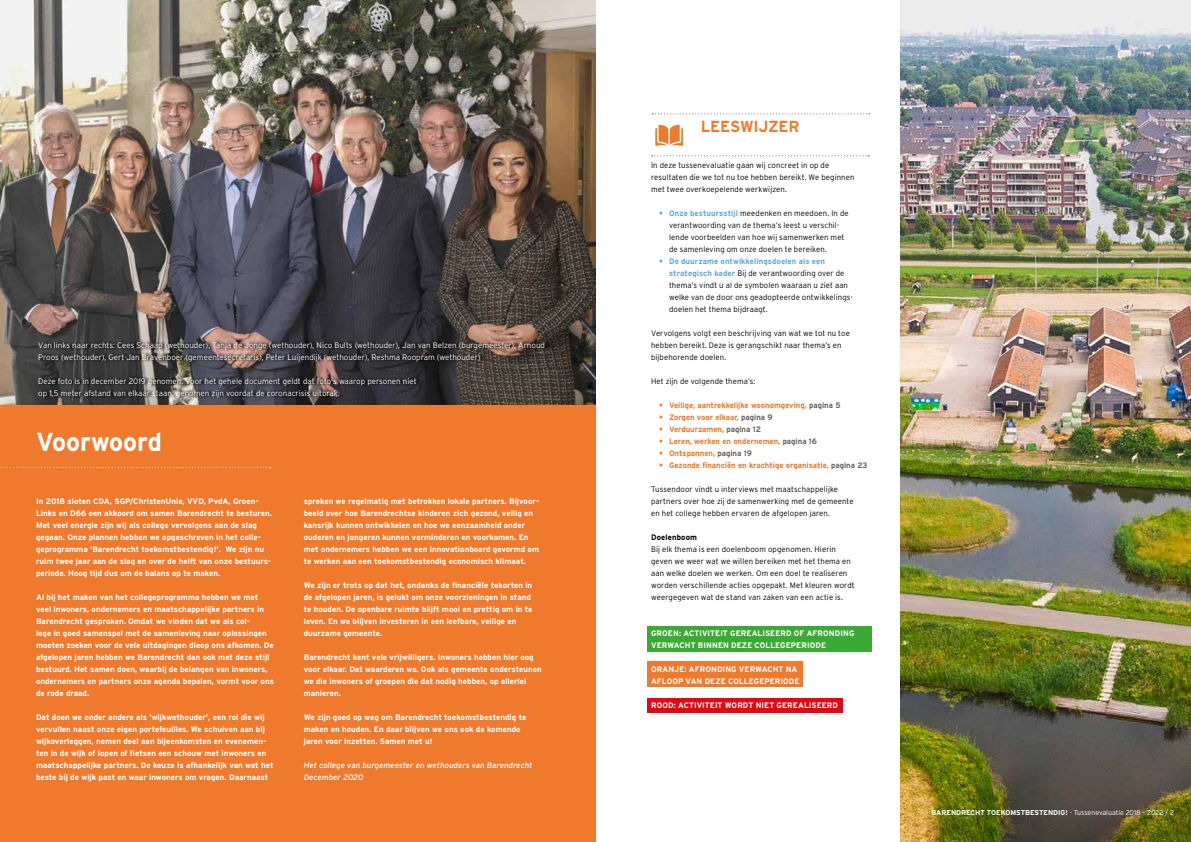
<style>
.page{position:relative;width:1191px;height:842px;background:#fff}
.page>*{position:absolute;margin:0;border:0;box-sizing:border-box;transform-origin:0 0}
.t1{font:700 26px "Interstate";color:#fff}
.t2{font:700 16px "Interstate";letter-spacing:-.015em;color:#ef7a2d}
.t3{font:700 8px/12px "Interstate";color:#fff}
.t4{font:300 8px/12px "Interstate";letter-spacing:.015em;color:#000}
.t5{font:300 8px/12px "Interstate";color:#fff}
.t6{font:700 8px "Interstate";color:#ef7a2d}
.t7{font:italic 8px/12px "Interstate";color:#fff}
.t8{font:700 8px "Interstate";letter-spacing:.015em;color:#000}
.t9{font:700 7px "Interstate";color:#fff}
.s1{font-weight:700;color:#64a8d3}
.s2{color:#686563}
.s3{font-weight:300}
</style>
<div class="page">
<img style="left:0;top:0;width:595px;height:405px">
<div style="left:0;top:405px;width:595px;height:437px;background:#ef7a2d"></div>
<svg style="left:0;top:467px;width:270px;height:1px"></svg>
<svg style="left:655px;top:125px;width:28px;height:21px"></svg>
<div style="left:650px;top:154px;width:223px;height:7px;background:#000;opacity:.4"></div>
<svg style="left:651px;top:155px;width:218px;height:1px"></svg>
<div style="left:651px;top:113px;width:223px;height:6px;background:#000;opacity:.4"></div>
<svg style="left:652px;top:113px;width:218px;height:1px"></svg>
<img style="left:900px;top:0;width:291px;height:842px">
<div style="left:647px;top:626px;width:225px;height:26px;background:#3aaa35"></div>
<div style="left:647px;top:661px;width:155px;height:26px;background:#ef7a2d"></div>
<div style="left:647px;top:698px;width:196px;height:14px;background:#e30613"></div>
<div style="left:39px;top:376px;width:383px;height:24px;background:#000;opacity:.75"></div>
<div style="left:39px;top:339px;width:511px;height:25px;background:#000;opacity:.75"></div>
<p class="t5" style="left:38px;top:339px;width:508px">Van links naar rechts: Cees Schaap (wethouder), Tanja de Jonge (wethouder), Nico Bults (wethouder), Jan van Belzen (burgemeester), Arnoud<br>Proos (wethouder), Gert-Jan Bravenboer (gemeentesecretaris), Peter Luijendijk (wethouder), Reshma Roopram (wethouder)</p>
<p class="t5" style="left:38px;top:375px;width:380px">Deze foto is in december 2019 genomen. Voor het gehele document geldt dat foto's waarop personen niet op 1,5 meter afstand van elkaar staan, genomen zijn voordat de coronacrisis uitbrak.</p>
<h1 class="t1" style="left:36px;top:428px;width:127px">Voorwoord</h1>
<p class="t3" style="left:36px;top:495px;width:237px">In 2018 sloten CDA, SGP/ChristenUnie, VVD, PvdA, Groen-Links en D66 een akkoord om samen Barendrecht te besturen.<br>Met veel energie zijn wij als college vervolgens aan de slag gegaan. Onze plannen hebben we opgeschreven in het colle&shy;geprogramma ‘Barendrecht toekomstbestendig!’. We zijn nu ruim twee jaar aan de slag en over de helft van onze bestuurs&shy;periode. Hoog tijd dus om de balans op te maken.</p>
<p class="t3" style="left:36px;top:591px;width:239px">Al bij het maken van het collegeprogramma hebben we met veel inwoners, ondernemers en maatschappelijke partners in Barendrecht gesproken. Omdat we vinden dat we als col-<br>lege in goed samenspel met de samenleving naar oplossingen moeten zoeken voor de vele uitdagingen dieop ons afkomen. De afgelopen jaren hebben we Barendrecht dan ook met deze stijl bestuurd. Het samen doen, waarbij de belangen van inwoners, ondernemers en partners onze agenda bepalen, vormt voor ons de rode draad.</p>
<p class="t3" style="left:36px;top:711px;width:239px">Dat doen we onder andere als ‘wijkwethouder’, een rol die wij vervullen naast onze eigen portefeuilles. We schuiven aan bij wijkoverleggen, nemen deel aan bijeenkomsten en evenemen&shy;ten in de wijk of lopen of fietsen een schouw met inwoners en maatschappelijke partners. De keuze is afhankelijk van wat het beste bij de wijk past en waar inwoners om vragen. Daarnaast</p>
<p class="t3" style="left:304px;top:495px;width:237px">spreken we regelmatig met betrokken lokale partners. Bijvoor&shy;beeld over hoe Barendrechtse kinderen zich gezond, veilig en kansrijk kunnen ontwikkelen en hoe we eenzaamheid onder ouderen en jongeren kunnen verminderen en voorkomen. En met ondernemers hebben we een innovationboard gevormd om te werken aan een toekomstbestendig economisch klimaat.</p>
<p class="t3" style="left:304px;top:579px;width:230px">We zijn er trots op dat het, ondanks de financiële tekorten in de afgelopen jaren, is gelukt om onze voorzieningen in stand te houden. De openbare ruimte blijft mooi en prettig om in te leven. En we blijven investeren in een leefbare, veilige en duurzame gemeente.</p>
<p class="t3" style="left:304px;top:651px;width:239px">Barendrecht kent vele vrijwilligers. Inwoners hebben hier oog voor elkaar. Dat waarderen we. Ook als gemeente ondersteunen we die inwoners of groepen die dat nodig hebben, op allerlei manieren.</p>
<p class="t3" style="left:304px;top:711px;width:224px">We zijn goed op weg om Barendrecht toekomstbestendig te maken en houden. En daar blijven we ons ook de komende jaren voor inzetten. Samen met u!</p>
<p class="t7" style="left:304px;top:759px;width:230px">Het college van burgemeester en wethouders van Barendrecht<br>December 2020</p>
<h2 class="t2" style="left:700px;top:117px;width:100px">LEESWIJZER</h2>
<p class="t4" style="left:651px;top:159px;width:205px">In deze tussenevaluatie gaan wij concreet in op de resultaten die we tot nu toe hebben bereikt. We beginnen met twee overkoepelende werkwijzen.</p>
<p class="t4" style="left:669px;top:207px;width:181px;text-indent:-10px"><span class="s1">• Onze bestuursstijl</span> meedenken en meedoen. In de verantwoording van de thema’s leest u verschil&shy;lende voorbeelden van hoe wij samenwerken met de samenleving om onze doelen te bereiken.</p>
<p class="t4" style="left:669px;top:255px;width:185px;text-indent:-10px"><span class="s1">• De duurzame ontwikkelingsdoelen als een strategisch kader</span> Bij de verantwoording over de thema’s vindt u al de symbolen waaraan u ziet aan welke van de door ons geadopteerde ontwikkelings&shy;doelen het thema bijdraagt.</p>
<p class="t4" style="left:651px;top:327px;width:200px">Vervolgens volgt een beschrijving van wat we tot nu toe hebben bereikt. Deze is gerangschikt naar thema’s en bijbehorende doelen.</p>
<p class="t4" style="left:651px;top:375px;width:106px">Het zijn de volgende thema’s:</p>
<p class="t6" style="left:659px;top:401px;width:183px">• Veilige, aantrekkelijke woonomgeving, <span class="s2">pagina 5</span></p>
<p class="t6" style="left:659px;top:413px;width:115px">• Zorgen voor elkaar, <span class="s2">pagina 9</span></p>
<p class="t6" style="left:659px;top:425px;width:103px">• Verduurzamen, <span class="s2">pagina 12</span></p>
<p class="t6" style="left:659px;top:437px;width:159px">• Leren, werken en ondernemen, <span class="s2">pagina 16</span></p>
<p class="t6" style="left:659px;top:449px;width:94px">• Ontspannen, <span class="s2">pagina 19</span></p>
<p class="t6" style="left:659px;top:461px;width:210px">• Gezonde financiën en krachtige organisatie, <span class="s2">pagina 23</span></p>
<p class="t4" style="left:651px;top:483px;width:204px">Tussendoor vindt u interviews met maatschappelijke partners over hoe zij de samenwerking met de gemeente en het college hebben ervaren de afgelopen jaren.</p>
<p class="t8" style="left:651px;top:533px;width:47px">Doelenboom</p>
<p class="t4" style="left:651px;top:543px;width:205px">Bij elk thema is een doelenboom opgenomen. Hierin geven we weer wat we willen bereiken met het thema en aan welke doelen we werken. Om een doel te realiseren worden verschillende acties opgepakt. Met kleuren wordt weergegeven wat de stand van zaken van een actie is.</p>
<p class="t3" style="left:651px;top:627px;width:205px">GROEN: ACTIVITEIT GEREALISEERD OF AFRONDING<br>VERWACHT BINNEN DEZE COLLEGEPERIODE</p>
<p class="t3" style="left:651px;top:663px;width:150px">ORANJE: AFRONDING VERWACHT NA<br>AFLOOP VAN DEZE COLLEGEPERIODE</p>
<p class="t3" style="left:651px;top:699px;width:188px">ROOD: ACTIVITEIT WORDT NIET GEREALISEERD</p>
<p class="t9" style="left:931px;top:809px;width:244px">BARENDRECHT TOEKOMSTBESTENDIG! <span class="s3">- Tussenevaluatie 2018 – 2022 / 2</span></p>
</div>
